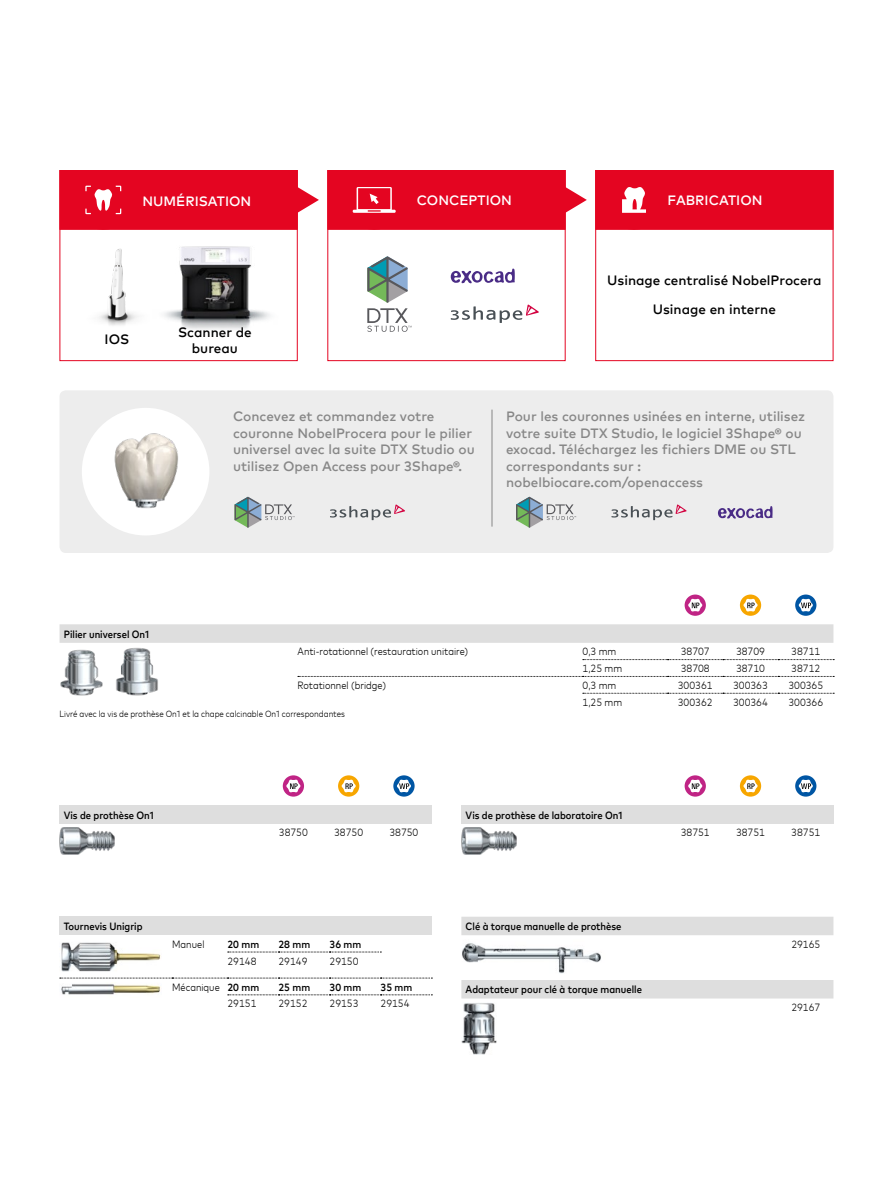
<style>
.page{position:relative;width:893px;height:1191px;background:#fff}
.page>*{position:absolute;margin:0;border:0;box-sizing:border-box;transform-origin:0 0}
.t1{font:500 13.5px/16.5px "Mark Pro";color:#878787}
.t2{font:500 13.5px/29px "Mark Pro";color:#000;text-align:center}
.t3{font:500 13.5px "Mark Pro";color:#fff}
.t4{font:300 condensed 10.5px "Mark Pro";color:#000}
.t5{font:500 condensed 10.5px "Mark Pro";color:#000}
.t6{font:300 condensed 9px "Mark Pro";color:#000}
.s1{font-weight:500}
</style>
<div class="page">
<div style="left:60px;top:624px;width:773px;height:19px;background:#dedede"></div>
<svg style="left:583px;top:659px;width:251px;height:1px"></svg>
<svg style="left:583px;top:693px;width:251px;height:1px"></svg>
<svg style="left:298px;top:676px;width:536px;height:1px"></svg>
<svg style="left:685px;top:594px;width:21px;height:22px"></svg>
<svg style="left:740px;top:594px;width:21px;height:22px"></svg>
<svg style="left:795px;top:594px;width:21px;height:22px"></svg>
<img style="left:60px;top:650px;width:43px;height:46px">
<img style="left:116px;top:647px;width:42px;height:49px">
<div style="left:60px;top:916px;width:372px;height:19px;background:#dedede"></div>
<svg style="left:228px;top:951px;width:153px;height:1px"></svg>
<svg style="left:228px;top:994px;width:204px;height:1px"></svg>
<svg style="left:60px;top:977px;width:372px;height:1px"></svg>
<img style="left:61px;top:942px;width:100px;height:30px">
<img style="left:61px;top:984px;width:100px;height:11px">
<svg style="left:461px;top:917px;width:372px;height:81px"></svg>
<img style="left:461px;top:939px;width:145px;height:36px">
<img style="left:461px;top:1003px;width:36px;height:51px">
<div style="left:60px;top:805px;width:372px;height:18px;background:#dedede"></div>
<svg style="left:283px;top:775px;width:21px;height:21px"></svg>
<svg style="left:338px;top:775px;width:21px;height:21px"></svg>
<svg style="left:393px;top:775px;width:22px;height:21px"></svg>
<img style="left:60px;top:828px;width:54px;height:26px">
<div style="left:461px;top:805px;width:372px;height:18px;background:#dedede"></div>
<svg style="left:685px;top:775px;width:21px;height:21px"></svg>
<svg style="left:740px;top:775px;width:21px;height:21px"></svg>
<svg style="left:795px;top:775px;width:21px;height:21px"></svg>
<img style="left:461px;top:828px;width:55px;height:26px">
<div style="left:60px;top:390px;width:773px;height:163px;background:#ededed;border-radius:6px"></div>
<div style="left:82px;top:408px;width:127px;height:127px;background:#fff;border-radius:50%"></div>
<img style="left:88px;top:408px;width:116px;height:127px">
<svg style="left:235px;top:497px;width:60px;height:31px"></svg>
<svg style="left:516px;top:497px;width:60px;height:31px"></svg>
<hr style="left:492px;top:409px;width:1px;height:117px;background:#878787">
<div style="left:60px;top:170px;width:238px;height:60px;background:#e40521;border:1px solid #e40521"></div>
<div style="left:327px;top:170px;width:239px;height:60px;background:#e40521;border:1px solid #e40521"></div>
<div style="left:595px;top:170px;width:238px;height:60px;background:#e40521;border:1px solid #e40521"></div>
<div style="left:60px;top:170px;width:238px;height:191px;border:1px solid #e40521"></div>
<div style="left:327px;top:170px;width:239px;height:191px;border:1px solid #e40521"></div>
<div style="left:595px;top:170px;width:238px;height:191px;border:1px solid #e40521"></div>
<svg style="left:74px;top:170px;width:59px;height:60px"></svg>
<svg style="left:344px;top:170px;width:60px;height:60px"></svg>
<svg style="left:604px;top:170px;width:60px;height:60px"></svg>
<svg style="left:296px;top:185px;width:23px;height:30px"></svg>
<svg style="left:564px;top:185px;width:23px;height:30px"></svg>
<img style="left:99px;top:248px;width:39px;height:78px">
<img style="left:164px;top:246px;width:106px;height:84px">
<svg style="left:451px;top:304px;width:88px;height:19px"></svg>
<svg style="left:367px;top:256px;width:45px;height:76px"></svg>
<svg style="left:451px;top:268px;width:64px;height:15px"></svg>
<svg style="left:611px;top:504px;width:75px;height:16px"></svg>
<svg style="left:330px;top:504px;width:75px;height:16px"></svg>
<svg style="left:718px;top:506px;width:54px;height:12px"></svg>
<p class="t3" style="left:142px;top:191px;width:110px">NUMÉRISATION</p>
<p class="t3" style="left:417px;top:190px;width:97px">CONCEPTION</p>
<p class="t3" style="left:668px;top:190px;width:96px">FABRICATION</p>
<p class="t2" style="left:105px;top:324px;width:26px">IOS</p>
<p class="t2" style="left:178px;top:323px;width:75px;line-height:16.2px">Scanner de bureau</p>
<p class="t2" style="left:607px;top:264px;width:216px">Usinage centralisé NobelProcera<br>Usinage en interne</p>
<p class="t1" style="left:233px;top:407px;width:243px">Concevez et commandez votre couronne NobelProcera pour le pilier universel avec la suite DTX Studio ou utilisez Open Access pour 3Shape®.</p>
<p class="t1" style="left:506px;top:407px;width:301px">Pour les couronnes usinées en interne, utilisez votre suite DTX Studio, le logiciel 3Shape® ou exocad. Téléchargez les fichiers DME ou STL correspondants sur : nobelbiocare.com/openaccess</p>
<p class="t5" style="left:64px;top:626px;width:87px">Pilier universel On1</p>
<p class="t4" style="left:298px;top:644px;width:172px">Anti-rotationnel (restauration unitaire)</p>
<p class="t4" style="left:583px;top:644px;width:35px">0,3 mm</p>
<p class="t4" style="left:681px;top:644px;width:30px">38707</p>
<p class="t4" style="left:736px;top:644px;width:30px">38709</p>
<p class="t4" style="left:791px;top:644px;width:30px">38711</p>
<p class="t4" style="left:583px;top:661px;width:41px">1,25 mm</p>
<p class="t4" style="left:681px;top:661px;width:30px">38708</p>
<p class="t4" style="left:736px;top:661px;width:30px">38710</p>
<p class="t4" style="left:791px;top:661px;width:30px">38712</p>
<p class="t4" style="left:298px;top:677px;width:90px">Rotationnel (bridge)</p>
<p class="t4" style="left:583px;top:677px;width:35px">0,3 mm</p>
<p class="t4" style="left:678px;top:677px;width:36px">300361</p>
<p class="t4" style="left:733px;top:677px;width:36px">300363</p>
<p class="t4" style="left:788px;top:677px;width:36px">300365</p>
<p class="t4" style="left:583px;top:694px;width:41px">1,25 mm</p>
<p class="t4" style="left:678px;top:694px;width:36px">300362</p>
<p class="t4" style="left:733px;top:694px;width:36px">300364</p>
<p class="t4" style="left:788px;top:694px;width:36px">300366</p>
<p class="t6" style="left:60px;top:707px;width:287px">Livré avec la vis de prothèse On1 et la chape calcinable On1 correspondantes</p>
<p class="t5" style="left:64px;top:807px;width:92px">Vis de prothèse On1</p>
<p class="t4" style="left:279px;top:824px;width:30px">38750</p>
<p class="t4" style="left:334px;top:824px;width:30px">38750</p>
<p class="t4" style="left:389px;top:824px;width:30px">38750</p>
<p class="t5" style="left:64px;top:918px;width:80px">Tournevis Unigrip</p>
<p class="t4" style="left:172px;top:936px;width:34px">Manuel</p>
<p class="t5" style="left:227px;top:936px;width:33px">20 mm</p>
<p class="t5" style="left:278px;top:936px;width:33px">28 mm</p>
<p class="t5" style="left:330px;top:936px;width:33px">36 mm</p>
<p class="t4" style="left:227px;top:953px;width:30px">29148</p>
<p class="t4" style="left:278px;top:953px;width:30px">29149</p>
<p class="t4" style="left:330px;top:953px;width:30px">29150</p>
<p class="t4" style="left:172px;top:979px;width:88px">Mécanique <span class="s1">20 mm</span></p>
<p class="t5" style="left:278px;top:979px;width:33px">25 mm</p>
<p class="t5" style="left:330px;top:979px;width:33px">30 mm</p>
<p class="t5" style="left:381px;top:979px;width:33px">35 mm</p>
<p class="t4" style="left:227px;top:996px;width:30px">29151</p>
<p class="t4" style="left:278px;top:996px;width:30px">29152</p>
<p class="t4" style="left:330px;top:996px;width:30px">29153</p>
<p class="t4" style="left:381px;top:996px;width:30px">29154</p>
<p class="t5" style="left:466px;top:807px;width:158px">Vis de prothèse de laboratoire On1</p>
<p class="t5" style="left:466px;top:918px;width:157px">Clé à torque manuelle de prothèse</p>
<p class="t5" style="left:466px;top:982px;width:178px">Adaptateur pour clé à torque manuelle</p>
<p class="t4" style="left:681px;top:824px;width:30px">38751</p>
<p class="t4" style="left:736px;top:824px;width:30px">38751</p>
<p class="t4" style="left:791px;top:824px;width:30px">38751</p>
<p class="t4" style="left:791px;top:936px;width:30px">29165</p>
<p class="t4" style="left:791px;top:999px;width:30px">29167</p>
</div>
